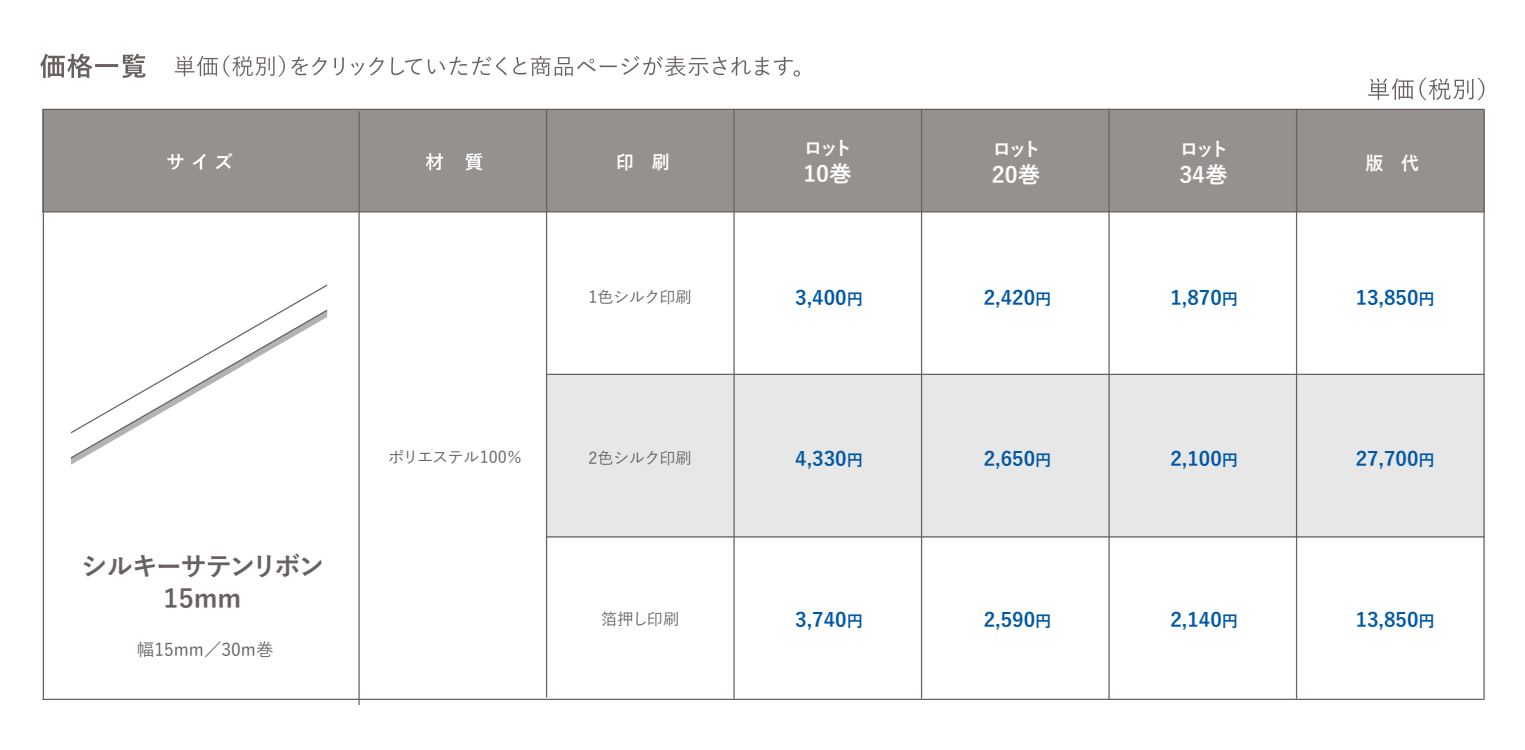
<style>
.page{position:relative;width:1525px;height:750px;background:#fff}
.page>*{position:absolute;margin:0;border:0;box-sizing:border-box;transform-origin:0 0}
.t1{font:700 26.25px/31.5px "Yu Gothic";letter-spacing:-.05em;color:#68615f;text-align:center}
.t2{font:700 22.5px "Yu Gothic";color:#fff}
.t3{font:700 20px "Yu Gothic";color:#0058a4}
.t4{font:700 18.75px "Yu Gothic";letter-spacing:-.195em;color:#fff}
.t5{font:700 18.75px "Yu Gothic";letter-spacing:-.195em;color:#fff;scale:.95 1}
.t6{font:500 17.5px "Yu Gothic";color:#68615f}
.t7{font:500 16.25px "Yu Gothic";letter-spacing:-.03em;color:#68615f}
.s1{font-size:16.25px}
</style>
<div class="page">
<div style="left:547px;top:374px;width:938px;height:164px;background:#e8e7e7"></div>
<div style="left:42px;top:110px;width:1443px;height:101px;background:#95918f"></div>
<svg style="left:167px;top:154px;width:16px;height:16px"></svg>
<svg style="left:192px;top:154px;width:14px;height:16px"></svg>
<svg style="left:215px;top:153px;width:18px;height:16px"></svg>
<hr style="left:42px;top:211px;width:1443px;height:1px;background:#68615f">
<hr style="left:358px;top:111px;width:2px;height:594px;background:#68615f">
<hr style="left:733px;top:110px;width:2px;height:589px;background:#68615f">
<svg style="left:175px;top:55px;width:110px;height:22px"></svg>
<svg style="left:291px;top:57px;width:36px;height:19px"></svg>
<svg style="left:334px;top:57px;width:10px;height:18px"></svg>
<svg style="left:351px;top:57px;width:33px;height:19px"></svg>
<svg style="left:391px;top:57px;width:31px;height:18px"></svg>
<svg style="left:428px;top:57px;width:79px;height:18px"></svg>
<svg style="left:513px;top:56px;width:287px;height:21px"></svg>
<svg style="left:1368px;top:78px;width:116px;height:23px"></svg>
<svg style="left:40px;top:54px;width:106px;height:24px"></svg>
<svg style="left:426px;top:153px;width:17px;height:17px"></svg>
<svg style="left:465px;top:153px;width:17px;height:17px"></svg>
<hr style="left:547px;top:374px;width:938px;height:1px;background:#68615f">
<hr style="left:921px;top:110px;width:1px;height:589px;background:#68615f">
<hr style="left:43px;top:110px;width:1px;height:589px;background:#68615f">
<hr style="left:42px;top:109px;width:1443px;height:1px;background:#68615f">
<hr style="left:1108px;top:109px;width:2px;height:591px;background:#68615f">
<hr style="left:42px;top:699px;width:1441px;height:1px;background:#68615f">
<hr style="left:546px;top:110px;width:1px;height:588px;background:#68615f">
<hr style="left:546px;top:536px;width:939px;height:2px;background:#68615f">
<hr style="left:1296px;top:110px;width:1px;height:589px;background:#68615f">
<hr style="left:1483px;top:110px;width:2px;height:590px;background:#68615f">
<svg style="left:72px;top:285px;width:254px;height:176px"></svg>
<h1 class="t1" style="left:81px;top:551px;width:245px">シルキーサテンリボン<br>15mm</h1>
<p class="t6" style="left:137px;top:633px;width:138px">幅15mm／30m巻</p>
<p class="t7" style="left:388px;top:442px;width:136px">ポリエステル100％</p>
<p class="t5" style="left:616px;top:152px;width:58px">印　刷</p>
<p class="t7" style="left:589px;top:282px;width:105px">1色シルク印刷</p>
<p class="t7" style="left:589px;top:443px;width:105px">2色シルク印刷</p>
<p class="t7" style="left:601px;top:604px;width:80px">箔押し印刷</p>
<p class="t4" style="left:804px;top:138px;width:50px">ロット</p>
<p class="t2" style="left:803px;top:161px;width:50px">10巻</p>
<p class="t4" style="left:992px;top:138px;width:50px">ロット</p>
<p class="t2" style="left:992px;top:162px;width:50px">20巻</p>
<p class="t4" style="left:1180px;top:138px;width:50px">ロット</p>
<p class="t2" style="left:1179px;top:162px;width:50px">34巻</p>
<p class="t5" style="left:1365px;top:152px;width:58px">版　代</p>
<p class="t3" style="left:795px;top:286px;width:69px">3,400<span class="s1">円</span></p>
<p class="t3" style="left:984px;top:286px;width:69px">2,420<span class="s1">円</span></p>
<p class="t3" style="left:1170px;top:286px;width:69px">1,870<span class="s1">円</span></p>
<p class="t3" style="left:1356px;top:286px;width:81px">13,850<span class="s1">円</span></p>
<p class="t3" style="left:795px;top:447px;width:69px">4,330<span class="s1">円</span></p>
<p class="t3" style="left:984px;top:447px;width:69px">2,650<span class="s1">円</span></p>
<p class="t3" style="left:1170px;top:447px;width:69px">2,100<span class="s1">円</span></p>
<p class="t3" style="left:1356px;top:447px;width:81px">27,700<span class="s1">円</span></p>
<p class="t3" style="left:795px;top:609px;width:69px">3,740<span class="s1">円</span></p>
<p class="t3" style="left:984px;top:609px;width:69px">2,590<span class="s1">円</span></p>
<p class="t3" style="left:1170px;top:609px;width:69px">2,140<span class="s1">円</span></p>
<p class="t3" style="left:1356px;top:609px;width:81px">13,850<span class="s1">円</span></p>
</div>
